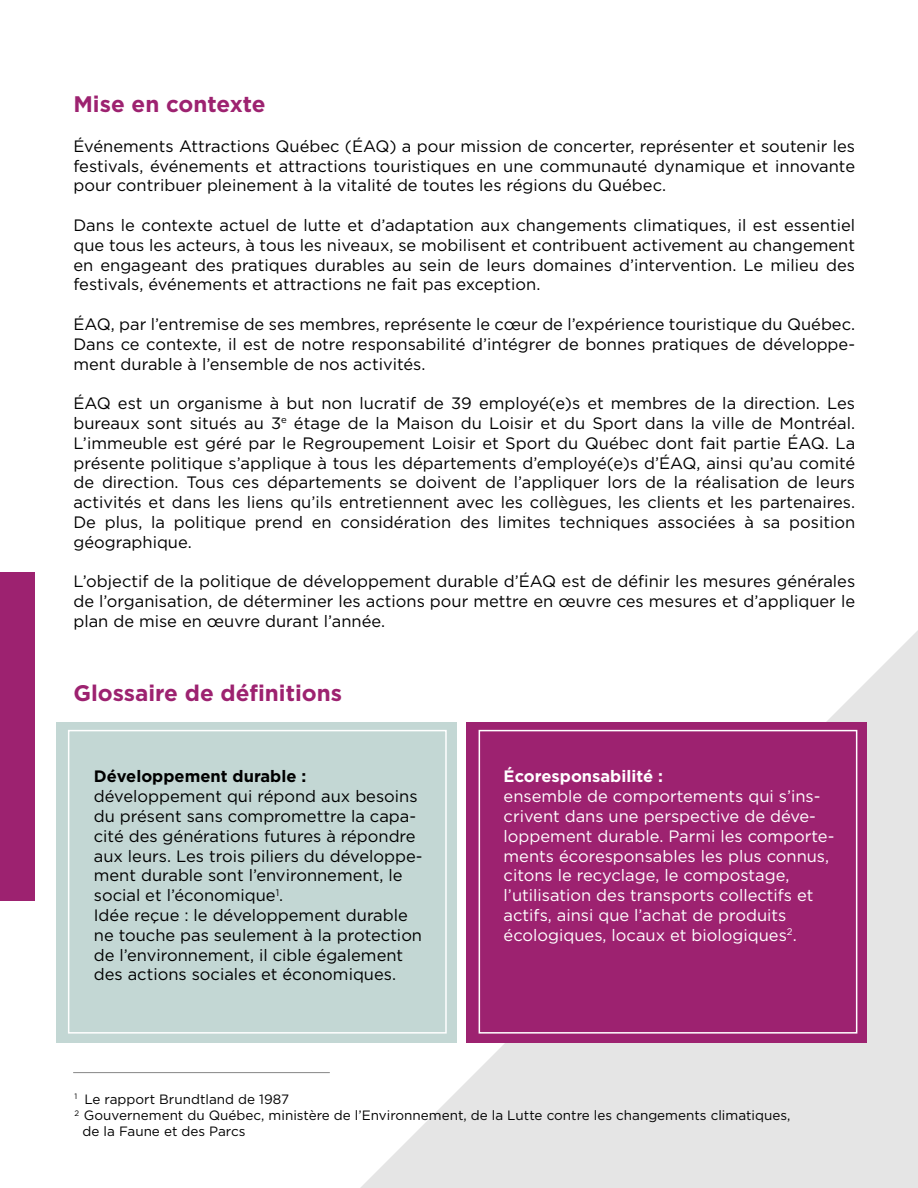
<style>
.page{position:relative;width:918px;height:1188px;background:#fff}
.page>*{position:absolute;margin:0;border:0;box-sizing:border-box;transform-origin:0 0}
.t1{font:700 22.5px "Gotham";color:#9d2270}
.t2{font:16.5px/19.8px "Gotham";color:#000;text-align:justify}
.t3{font:16.5px/19.8px "Gotham";color:#fff}
.t4{font:700 16.5px "Gotham";color:#000}
.t5{font:700 16.5px "Gotham";color:#fff}
.t6{font:13.5px "Gotham";color:#000}
</style>
<div class="page">
<svg style="left:360px;top:630px;width:558px;height:558px;fill:#e5e5e5"></svg>
<div style="left:57px;top:722px;width:400px;height:321px;background:#c3d7d4"></div>
<div style="left:467px;top:722px;width:400px;height:321px;background:#9d2270"></div>
<div style="left:0;top:572px;width:34px;height:328px;background:#9d2270"></div>
<hr style="left:73px;top:1072px;width:257px;height:1px;background:#878787">
<div style="left:68px;top:730px;width:379px;height:304px;border:2px solid #fff"></div>
<div style="left:479px;top:730px;width:378px;height:304px;border:2px solid #fff"></div>
<h1 class="t1" style="left:73px;top:91px;width:194px">Mise en contexte</h1>
<p class="t2" style="left:73px;top:136px;width:783px">Événements Attractions Québec (ÉAQ) a pour mission de concerter, représenter et soutenir les festivals, événements et attractions touristiques en une communauté dynamique et innovante pour contribuer pleinement à la vitalité de toutes les régions du Québec.</p>
<p class="t2" style="left:73px;top:215px;width:783px">Dans le contexte actuel de lutte et d’adaptation aux changements climatiques, il est essentiel que tous les acteurs, à tous les niveaux, se mobilisent et contribuent activement au changement en engageant des pratiques durables au sein de leurs domaines d’intervention. Le milieu des festivals, événements et attractions ne fait pas exception.</p>
<p class="t2" style="left:73px;top:314px;width:783px">ÉAQ, par l’entremise de ses membres, représente le cœur de l’expérience touristique du Québec.<br>Dans ce contexte, il est de notre responsabilité d’intégrer de bonnes pratiques de développe&shy;ment durable à l’ensemble de nos activités.</p>
<p class="t2" style="left:73px;top:393px;width:783px">ÉAQ est un organisme à but non lucratif de 39 employé(e)s et membres de la direction. Les bureaux sont situés au 3<sup>e</sup> étage de la Maison du Loisir et du Sport dans la ville de Montréal.<br>L’immeuble est géré par le Regroupement Loisir et Sport du Québec dont fait partie ÉAQ. La présente politique s’applique à tous les départements d’employé(e)s d’ÉAQ, ainsi qu’au comité de direction. Tous ces départements se doivent de l’appliquer lors de la réalisation de leurs activités et dans les liens qu’ils entretiennent avec les collègues, les clients et les partenaires.<br>De plus, la politique prend en considération des limites techniques associées à sa position géographique.</p>
<p class="t2" style="left:73px;top:571px;width:783px">L’objectif de la politique de développement durable d’ÉAQ est de définir les mesures générales de l’organisation, de déterminer les actions pour mettre en œuvre ces mesures et d’appliquer le plan de mise en œuvre durant l’année.</p>
<h1 class="t1" style="left:73px;top:680px;width:270px">Glossaire de définitions</h1>
<p class="t4" style="left:94px;top:767px;width:214px">Développement durable :</p>
<p class="t2" style="left:94px;top:786px;width:330px;text-align:left">développement qui répond aux besoins du présent sans compromettre la capa&shy;cité des générations futures à répondre aux leurs. Les trois piliers du développe&shy;ment durable sont l’environnement, le social et l’économique<sup>1</sup>.<br>Idée reçue : le développement durable ne touche pas seulement à la protection de l’environnement, il cible également des actions sociales et économiques.</p>
<p class="t5" style="left:504px;top:767px;width:161px">Écoresponsabilité :</p>
<p class="t3" style="left:504px;top:786px;width:332px">ensemble de comportements qui s’ins&shy;crivent dans une perspective de déve&shy;loppement durable. Parmi les comporte&shy;ments écoresponsables les plus connus, citons le recyclage, le compostage, l’utilisation des transports collectifs et actifs, ainsi que l’achat de produits écologiques, locaux et biologiques<sup>2</sup>.</p>
<p class="t6" style="left:74px;top:1090px;width:216px"><sup>1</sup> Le rapport Brundtland de 1987</p>
<p class="t6" style="left:74px;top:1107px;width:717px"><sup>2</sup> Gouvernement du Québec, ministère de l’Environnement, de la Lutte contre les changements climatiques,</p>
<p class="t6" style="left:83px;top:1123px;width:164px">de la Faune et des Parcs</p>
</div>
